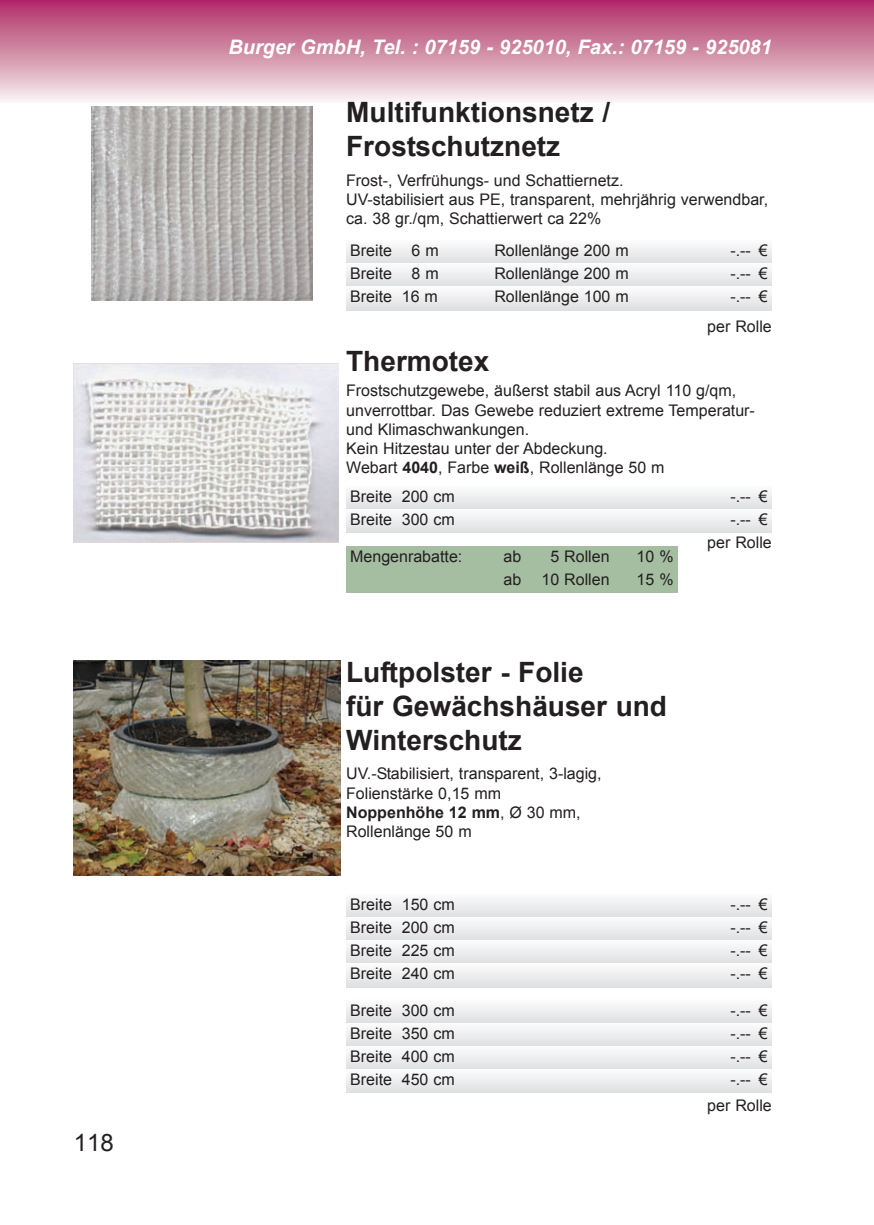
<style>
.page{position:relative;width:874px;height:1225px;background:#fff}
.page>*{position:absolute;margin:0;border:0;box-sizing:border-box;transform-origin:0 0}
.t1{font:700 28px/33.6px "Arial";color:#231f20}
.t2{font:24px "Arial";color:#231f20}
.t3{font:italic 700 20px "Arial";color:#fff}
.t4{font:16px/19.2px "Arial";color:#231f20}
.s1{font-weight:700}
</style>
<div class="page">
<div style="left:0;top:0;width:873px;height:102px;background:linear-gradient(to bottom,#ae2a63,#f6eeec)"></div>
<div style="left:346px;top:486px;width:323px;height:23px;background:linear-gradient(to right,#edeeef,#edeeef)"></div>
<div style="left:669px;top:486px;width:85px;height:23px;background:linear-gradient(to right,#edeeef,#edeeef)"></div>
<svg style="left:754px;top:492px;width:17px;height:17px"></svg>
<div style="left:346px;top:509px;width:323px;height:23px;background:linear-gradient(to right,#eeeeef,#eeeeef)"></div>
<div style="left:669px;top:509px;width:85px;height:23px;background:linear-gradient(to right,#eeeeef,#eeeeef)"></div>
<svg style="left:754px;top:515px;width:17px;height:17px"></svg>
<img style="left:74px;top:363px;width:264px;height:179px">
<div style="left:346px;top:546px;width:123px;height:23px;background:#a5bea1"></div>
<div style="left:469px;top:546px;width:56px;height:23px;background:#a5bea1"></div>
<div style="left:525px;top:546px;width:88px;height:23px;background:#a5bea1"></div>
<div style="left:613px;top:546px;width:64px;height:23px;background:#a5bea1"></div>
<div style="left:346px;top:569px;width:123px;height:24px;background:#a5bea1"></div>
<div style="left:469px;top:569px;width:56px;height:24px;background:#a5bea1"></div>
<div style="left:525px;top:569px;width:88px;height:24px;background:#a5bea1"></div>
<div style="left:613px;top:569px;width:64px;height:24px;background:#a5bea1"></div>
<div style="left:346px;top:240px;width:323px;height:23px;background:linear-gradient(to right,#eeeeef,#eeeeef)"></div>
<div style="left:669px;top:240px;width:85px;height:23px;background:linear-gradient(to right,#eeeeef,#eeeeef)"></div>
<svg style="left:754px;top:246px;width:17px;height:17px"></svg>
<div style="left:346px;top:263px;width:323px;height:24px;background:linear-gradient(to right,#ededee,#ededee)"></div>
<div style="left:669px;top:263px;width:85px;height:24px;background:linear-gradient(to right,#ededee,#ededee)"></div>
<div style="left:754px;top:263px;width:17px;height:24px;background:linear-gradient(to bottom,#fcfcfc,#e0e1e3)"></div>
<div style="left:346px;top:287px;width:323px;height:23px;background:linear-gradient(to right,#edeeef,#edeeef)"></div>
<div style="left:669px;top:287px;width:85px;height:23px;background:linear-gradient(to right,#edeeef,#edeeef)"></div>
<svg style="left:754px;top:293px;width:17px;height:17px"></svg>
<img style="left:92px;top:106px;width:221px;height:195px">
<div style="left:346px;top:894px;width:323px;height:23px;background:linear-gradient(to right,#edeeef,#edeeef)"></div>
<div style="left:669px;top:894px;width:85px;height:23px;background:linear-gradient(to right,#edeeef,#edeeef)"></div>
<svg style="left:754px;top:900px;width:17px;height:17px"></svg>
<div style="left:346px;top:917px;width:323px;height:23px;background:linear-gradient(to right,#eeeeef,#eeeeef)"></div>
<div style="left:669px;top:917px;width:85px;height:23px;background:linear-gradient(to right,#eeeeef,#eeeeef)"></div>
<svg style="left:754px;top:923px;width:17px;height:17px"></svg>
<div style="left:346px;top:940px;width:323px;height:23px;background:linear-gradient(to right,#eeeff0,#eeeff0)"></div>
<div style="left:669px;top:940px;width:85px;height:23px;background:linear-gradient(to right,#eeeff0,#eeeff0)"></div>
<svg style="left:754px;top:946px;width:17px;height:17px"></svg>
<div style="left:346px;top:963px;width:323px;height:24px;background:linear-gradient(to right,#edeeef,#edeeef)"></div>
<div style="left:669px;top:963px;width:85px;height:24px;background:linear-gradient(to right,#edeeef,#edeeef)"></div>
<div style="left:754px;top:963px;width:17px;height:24px;background:linear-gradient(to bottom,#fdfdfd,#e0e1e3)"></div>
<div style="left:346px;top:999px;width:323px;height:24px;background:linear-gradient(to right,#edeeef,#edeeef)"></div>
<div style="left:669px;top:999px;width:85px;height:24px;background:linear-gradient(to right,#edeeef,#edeeef)"></div>
<div style="left:754px;top:999px;width:17px;height:24px;background:linear-gradient(to bottom,#fdfdfd,#e0e1e3)"></div>
<div style="left:346px;top:1023px;width:323px;height:23px;background:linear-gradient(to right,#edeeef,#edeeef)"></div>
<div style="left:669px;top:1023px;width:85px;height:23px;background:linear-gradient(to right,#edeeef,#edeeef)"></div>
<svg style="left:754px;top:1029px;width:17px;height:17px"></svg>
<div style="left:346px;top:1046px;width:323px;height:23px;background:linear-gradient(to right,#eeeeef,#eeeeef)"></div>
<div style="left:669px;top:1046px;width:85px;height:23px;background:linear-gradient(to right,#eeeeef,#eeeeef)"></div>
<svg style="left:754px;top:1052px;width:17px;height:17px"></svg>
<div style="left:346px;top:1069px;width:323px;height:23px;background:linear-gradient(to right,#eeeff0,#eeeff0)"></div>
<div style="left:669px;top:1069px;width:85px;height:23px;background:linear-gradient(to right,#eeeff0,#eeeff0)"></div>
<svg style="left:754px;top:1075px;width:17px;height:17px"></svg>
<img style="left:74px;top:660px;width:266px;height:215px">
<h2 class="t2" style="left:74px;top:1129px;width:42px">118</h2>
<p class="t3" style="left:228px;top:36px;width:544px">Burger GmbH, Tel. : 07159 - 925010, Fax.: 07159 - 925081</p>
<h1 class="t1" style="left:346px;top:96px;width:265px">Multifunktionsnetz /<br>Frostschutznetz</h1>
<p class="t4" style="left:346px;top:171px;width:423px">Frost-, Verfrühungs- und Schattiernetz.<br>UV-stabilisiert aus PE, transparent, mehrjährig verwendbar, ca. 38 gr./qm, Schattierwert ca 22%</p>
<p class="t4" style="left:350px;top:241px;width:90px">Breite 6 m</p>
<p class="t4" style="left:494px;top:241px;width:136px">Rollenlänge 200 m</p>
<p class="t4" style="left:730px;top:241px;width:39px">-.-- €</p>
<p class="t4" style="left:350px;top:264px;width:90px">Breite 8 m</p>
<p class="t4" style="left:494px;top:264px;width:136px">Rollenlänge 200 m</p>
<p class="t4" style="left:730px;top:264px;width:39px">-.-- €</p>
<p class="t4" style="left:350px;top:287px;width:89px">Breite 16 m</p>
<p class="t4" style="left:494px;top:287px;width:136px">Rollenlänge 100 m</p>
<p class="t4" style="left:707px;top:282px;width:66px;line-height:29.8px;text-align:right">-.-- € per Rolle</p>
<h1 class="t1" style="left:346px;top:345px;width:145px">Thermotex</h1>
<p class="t4" style="left:346px;top:381px;width:410px">Frostschutzgewebe, äußerst stabil aus Acryl 110 g/qm, unverrottbar. Das Gewebe reduziert extreme Temperatur&shy;und Klimaschwankungen.<br>Kein Hitzestau unter der Abdeckung.<br>Webart <span class="s1">4040</span>, Farbe <span class="s1">weiß</span>, Rollenlänge 50 m</p>
<p class="t4" style="left:350px;top:486px;width:106px">Breite 200 cm</p>
<p class="t4" style="left:730px;top:486px;width:39px">-.-- €</p>
<p class="t4" style="left:350px;top:510px;width:106px">Breite 300 cm</p>
<p class="t4" style="left:707px;top:508px;width:66px;line-height:23.4px;text-align:right">-.-- € per Rolle</p>
<p class="t4" style="left:350px;top:547px;width:114px">Mengenrabatte:</p>
<p class="t4" style="left:503px;top:547px;width:19px">ab</p>
<p class="t4" style="left:550px;top:547px;width:61px">5 Rollen</p>
<p class="t4" style="left:636px;top:547px;width:38px">10%</p>
<p class="t4" style="left:503px;top:570px;width:19px">ab</p>
<p class="t4" style="left:541px;top:570px;width:70px">10 Rollen</p>
<p class="t4" style="left:636px;top:570px;width:38px">15%</p>
<h1 class="t1" style="left:346px;top:656px;width:322px">Luftpolster - Folie<br>für Gewächshäuser und<br>Winterschutz</h1>
<p class="t4" style="left:346px;top:764px;width:257px">UV.-Stabilisiert, transparent, 3-lagig,<br>Folienstärke 0,15 mm<br><span class="s1">Noppenhöhe 12 mm</span>, Ø 30 mm,<br>Rollenlänge 50 m</p>
<p class="t4" style="left:350px;top:894px;width:106px">Breite 150 cm</p>
<p class="t4" style="left:730px;top:894px;width:39px">-.-- €</p>
<p class="t4" style="left:350px;top:917px;width:106px">Breite 200 cm</p>
<p class="t4" style="left:730px;top:917px;width:39px">-.-- €</p>
<p class="t4" style="left:350px;top:941px;width:106px">Breite 225 cm</p>
<p class="t4" style="left:730px;top:941px;width:39px">-.-- €</p>
<p class="t4" style="left:350px;top:964px;width:106px">Breite 240 cm</p>
<p class="t4" style="left:730px;top:964px;width:39px">-.-- €</p>
<p class="t4" style="left:350px;top:1000px;width:106px">Breite 300 cm</p>
<p class="t4" style="left:730px;top:1000px;width:39px">-.-- €</p>
<p class="t4" style="left:350px;top:1023px;width:106px">Breite 350 cm</p>
<p class="t4" style="left:730px;top:1023px;width:39px">-.-- €</p>
<p class="t4" style="left:350px;top:1046px;width:106px">Breite 400 cm</p>
<p class="t4" style="left:730px;top:1046px;width:39px">-.-- €</p>
<p class="t4" style="left:350px;top:1070px;width:106px">Breite 450 cm</p>
<p class="t4" style="left:707px;top:1066px;width:66px;line-height:26px;text-align:right">-.-- € per Rolle</p>
</div>
